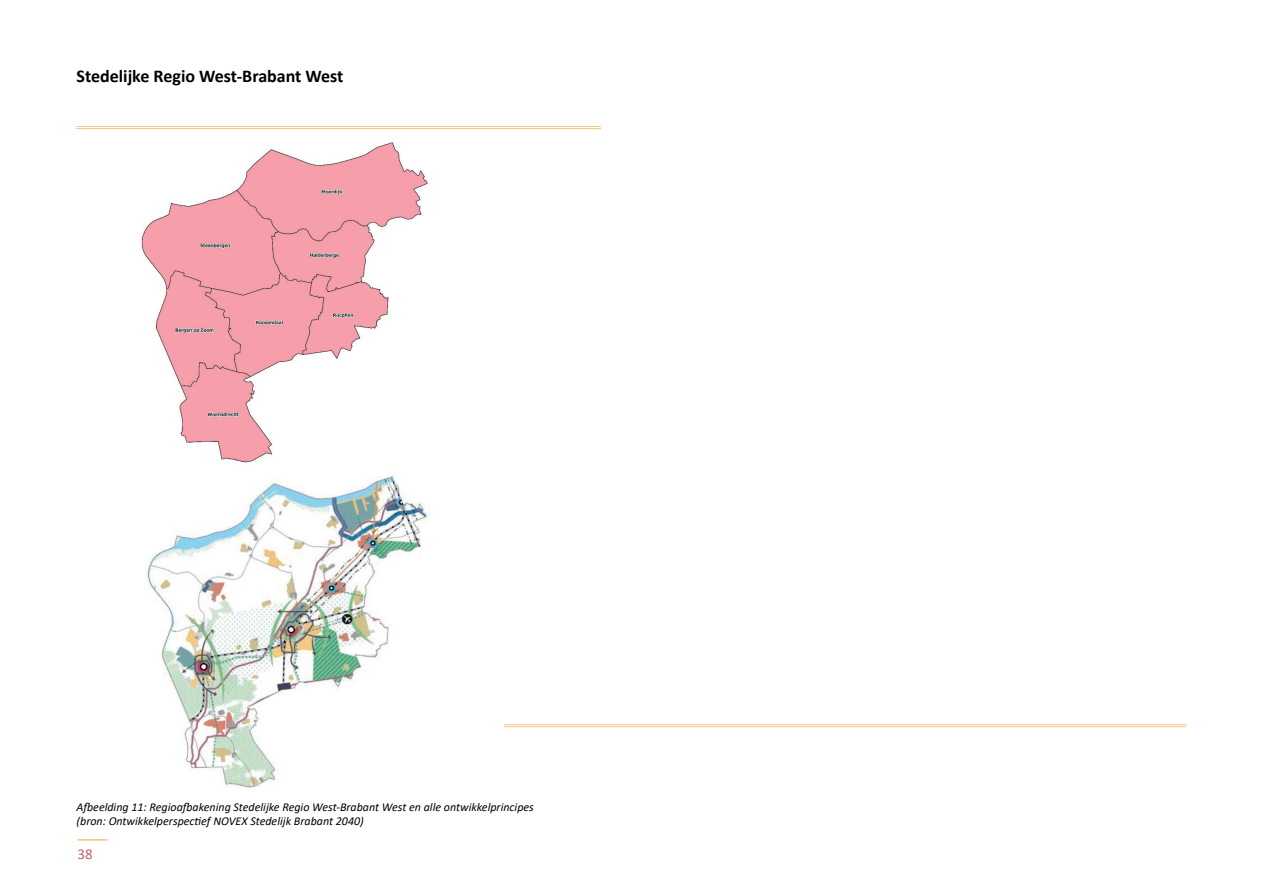
<style>
.page{position:relative;width:1263px;height:893px;background:#fff}
.page>*{position:absolute;margin:0;border:0;box-sizing:border-box;transform-origin:0 0}
.t1{font:700 18px "Calibri";color:#000}
.t2{font:15px "Calibri";color:#c5606f}
.t3{font:italic 12px/14.4px "Calibri";color:#000}
</style>
<div class="page">
<hr style="left:78px;top:839px;width:29px;height:2px;background:#f3c481">
<hr style="left:77px;top:126px;width:524px;height:1px;background:#f3c481">
<hr style="left:77px;top:128px;width:524px;height:1px;background:#f3c481">
<img style="left:141px;top:142px;width:287px;height:321px">
<img style="left:147px;top:475px;width:283px;height:313px">
<hr style="left:504px;top:724px;width:682px;height:1px;background:#f3c481">
<hr style="left:504px;top:726px;width:682px;height:1px;background:#f3c481">
<h1 class="t1" style="left:77px;top:63px;width:268px">Stedelijke Regio West-Brabant West</h1>
<p class="t3" style="left:77px;top:799px;width:459px">Afbeelding 11: Regioafbakening Stedelijke Regio West-Brabant West en alle ontwikkelprincipes (bron: Ontwikkelperspectief NOVEX Stedelijk Brabant 2040)</p>
<p class="t2" style="left:78px;top:843px;width:17px">38</p>
</div>
